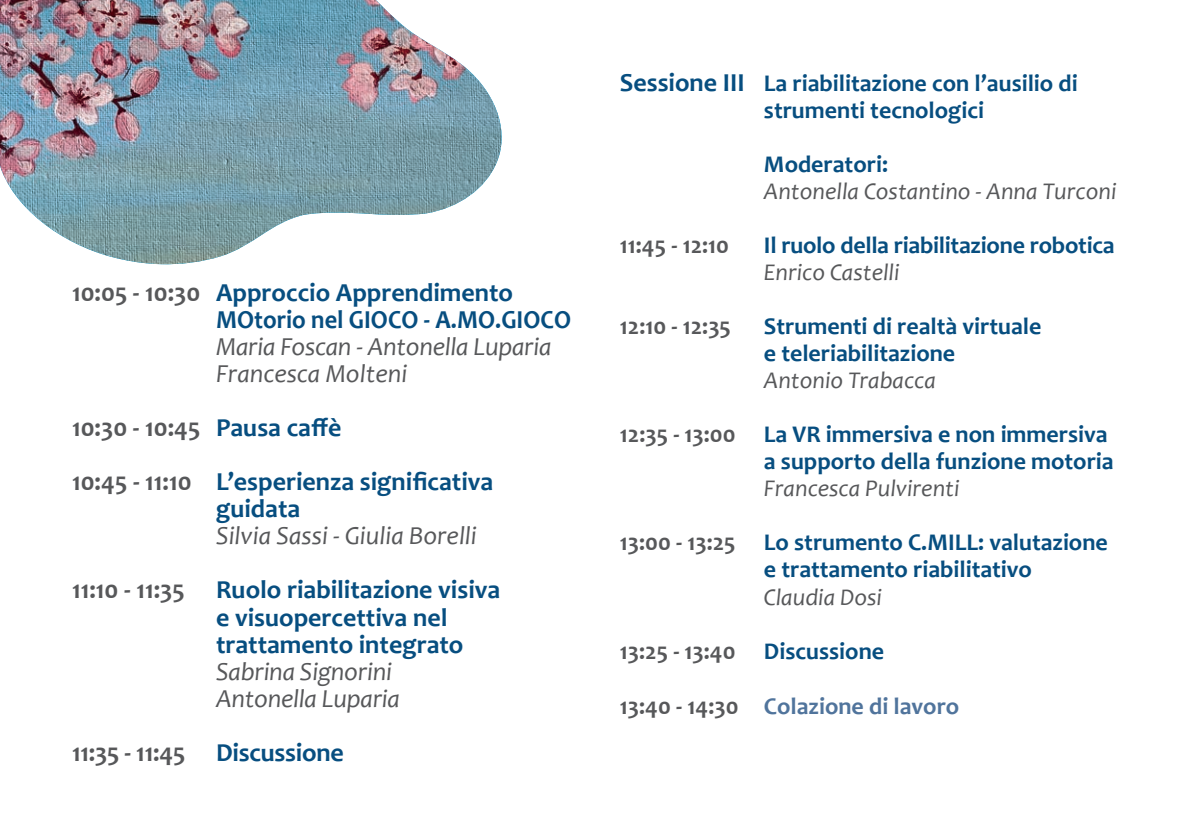
<style>
.page{position:relative;width:1191px;height:840px;background:#fff}
.page>*{position:absolute;margin:0;border:0;box-sizing:border-box;transform-origin:0 0}
.t1{font:700 26px/27px "Candara";color:#074e80}
.t2{font:italic 26px/27px "Candara";letter-spacing:-.01em;color:#57585a}
.t3{font:700 26px "Candara";letter-spacing:-.01em;color:#57585a}
.t4{font:700 24px/27px "Candara";color:#074e80}
.t5{font:italic 24px "Candara";color:#57585a}
.t6{font:700 24px "Candara";color:#57585a}
.t7{font:700 24px "Candara";color:#50749c}
.s1{color:#57585a}
.s2{font-weight:700;font-style:normal}
.s3{font-weight:700;font-style:normal;color:#074e80}
.s4{color:#074e80}
.s5{font-size:26px}
</style>
<div class="page">
<img style="left:0;top:0;width:502px;height:264px">
<p class="t1" style="left:216px;top:279px;width:356px;text-indent:-144px"><span class="s1">10:05 - 10:30</span> Approccio Apprendimento<br>MOtorio nel GIOCO - A.MO.GIOCO</p>
<p class="t2" style="left:216px;top:333px;width:337px">Maria Foscan - Antonella Luparia<br>Francesca Molteni</p>
<p class="t1" style="left:72px;top:400px;width:423px;line-height:54px"><span class="s1">10:30 - 10:45</span> Pausa caffè<br><span class="s1">10:45 - 11:10</span> L’esperienza significativa</p>
<p class="t1" style="left:216px;top:495px;width:86px">guidata</p>
<p class="t2" style="left:72px;top:508px;width:430px;line-height:54px;text-indent:144px">Silvia Sassi - Giulia Borelli<br><span class="s2">11:10 - 11:35</span> <span class="s3">Ruolo riabilitazione visiva</span></p>
<p class="t1" style="left:216px;top:603px;width:249px">e visuopercettiva nel trattamento integrato</p>
<p class="t2" style="left:216px;top:657px;width:185px">Sabrina Signorini<br>Antonella Luparia</p>
<p class="t3" style="left:72px;top:735px;width:273px">11:35 - 11:45 <span class="s4">Discussione</span></p>
<p class="t4" style="left:764px;top:69px;width:315px;text-indent:-144px"><span class="s5">Sessione III</span> La riabilitazione con l’ausilio di strumenti tecnologici</p>
<p class="t4" style="left:764px;top:150px;width:126px">Moderatori:</p>
<p class="t5" style="left:764px;top:176px;width:354px">Antonella Costantino - Anna Turconi</p>
<p class="t6" style="left:620px;top:230px;width:111px">11:45 - 12:10</p>
<p class="t4" style="left:764px;top:231px;width:352px">Il ruolo della riabilitazione robotica</p>
<p class="t5" style="left:764px;top:257px;width:137px">Enrico Castelli</p>
<p class="t6" style="left:620px;top:311px;width:113px">12:10 - 12:35</p>
<p class="t4" style="left:764px;top:312px;width:279px">Strumenti di realtà virtuale e teleriabilitazione</p>
<p class="t5" style="left:764px;top:365px;width:173px">Antonio Trabacca</p>
<p class="t4" style="left:620px;top:420px;width:495px;text-align:right"><span class="s1">12:35 - 13:00</span> La VR immersiva e non immersiva a supporto della funzione motoria</p>
<p class="t5" style="left:764px;top:473px;width:197px">Francesca Pulvirenti</p>
<p class="t4" style="left:764px;top:528px;width:345px;text-indent:-144px"><span class="s1">13:00 - 13:25</span> Lo strumento C.MILL: valutazione e trattamento riabilitativo</p>
<p class="t5" style="left:764px;top:581px;width:119px">Claudia Dosi</p>
<p class="t6" style="left:620px;top:635px;width:266px">13:25 - 13:40 <span class="s4">Discussione</span></p>
<p class="t7" style="left:620px;top:691px;width:341px"><span class="s1">13:40 - 14:30</span> Colazione di lavoro</p>
</div>
